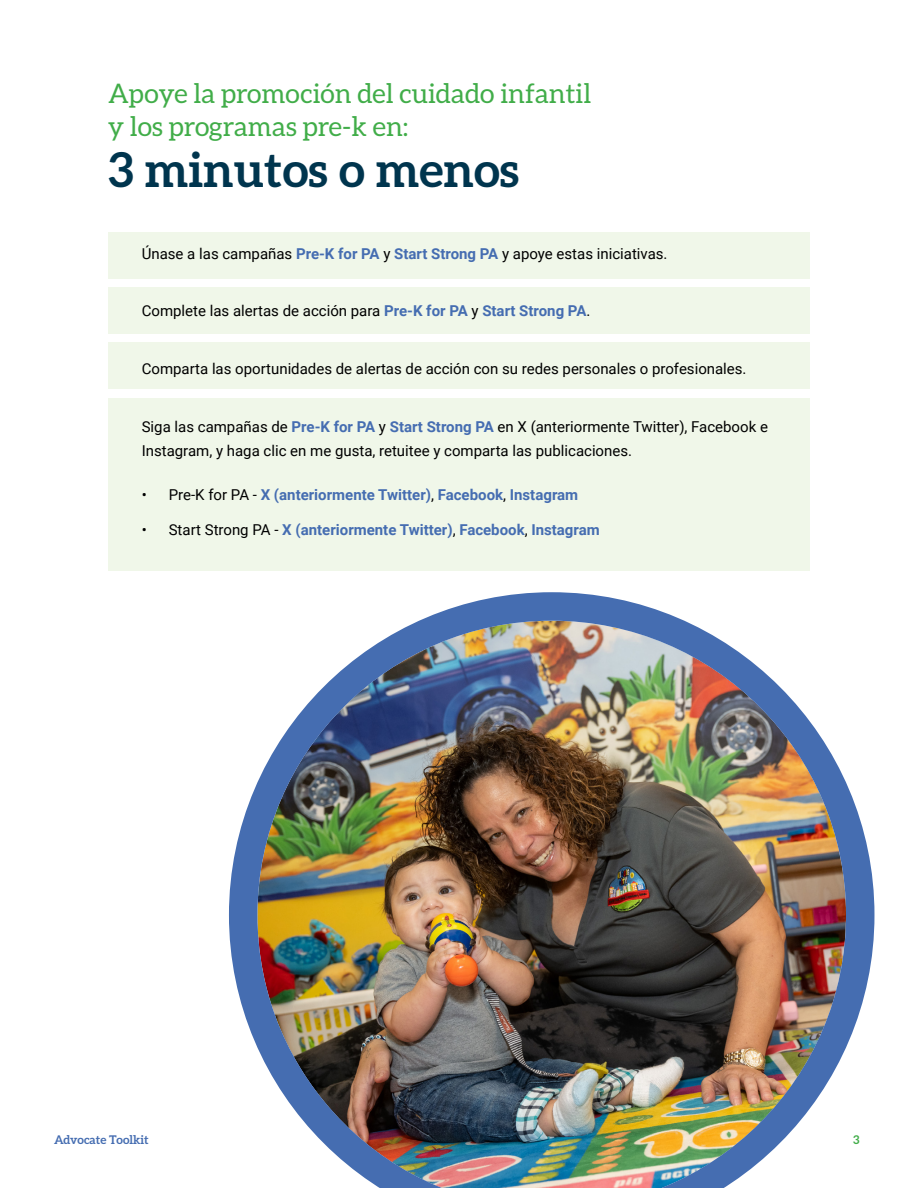
<style>
.page{position:relative;width:918px;height:1188px;background:#fff}
.page>*{position:absolute;margin:0;border:0;box-sizing:border-box;transform-origin:0 0}
.t1{font:700 48px "Aleo";color:#00354e}
.t2{font:27px/33px "Aleo";color:#41ad49}
.t3{font:15px/24px "Roboto";color:#000}
.t4{font:700 15px "Roboto";color:#456db1}
.t5{font:700 12px "Aleo";color:#456db1}
.t6{font:700 12px "Aleo";color:#41ad49}
.s1{font-weight:700;color:#456db1}
.s2{font-weight:400;color:#000}
</style>
<div class="page">
<div style="left:108px;top:232px;width:702px;height:46px;background:#f0f7e9"></div>
<div style="left:108px;top:287px;width:702px;height:47px;background:#f0f7e9"></div>
<div style="left:108px;top:343px;width:702px;height:46px;background:#f0f7e9"></div>
<div style="left:108px;top:398px;width:702px;height:173px;background:#f0f7e9"></div>
<img style="left:229px;top:592px;width:645px;height:596px">
<h2 class="t2" style="left:108px;top:76px;width:485px">Apoye la promoción del cuidado infantil y los programas pre-k en:</h2>
<h2 class="t1" style="left:108px;top:143px;width:413px">3 minutos o menos</h2>
<p class="t3" style="left:142px;top:241px;width:527px">Únase a las campañas <span class="s1">Pre-K for PA</span> y <span class="s1">Start Strong PA</span> y apoye estas iniciativas.</p>
<p class="t3" style="left:142px;top:299px;width:450px">Complete las alertas de acción para <span class="s1">Pre-K for PA</span> y <span class="s1">Start Strong PA</span>.</p>
<p class="t3" style="left:142px;top:356px;width:606px">Comparta las oportunidades de alertas de acción con su redes personales o profesionales.</p>
<p class="t3" style="left:142px;top:414px;width:628px">Siga las campañas de <span class="s1">Pre-K for PA</span> y <span class="s1">Start Strong PA</span> en X (anteriormente Twitter), Facebook e<br>Instagram, y haga clic en me gusta, retuitee y comparta las publicaciones.</p>
<p class="t4" style="left:142px;top:484px;width:438px"><span class="s2">• Pre-K for PA -</span> X (anteriormente Twitter)<span class="s2">,</span> Facebook<span class="s2">,</span> Instagram</p>
<p class="t4" style="left:142px;top:520px;width:460px"><span class="s2">• Start Strong PA -</span> X (anteriormente Twitter)<span class="s2">,</span> Facebook<span class="s2">,</span> Instagram</p>
<p class="t5" style="left:54px;top:1132px;width:96px">Advocate Toolkit</p>
<p class="t6" style="left:853px;top:1132px;width:8px">3</p>
</div>
